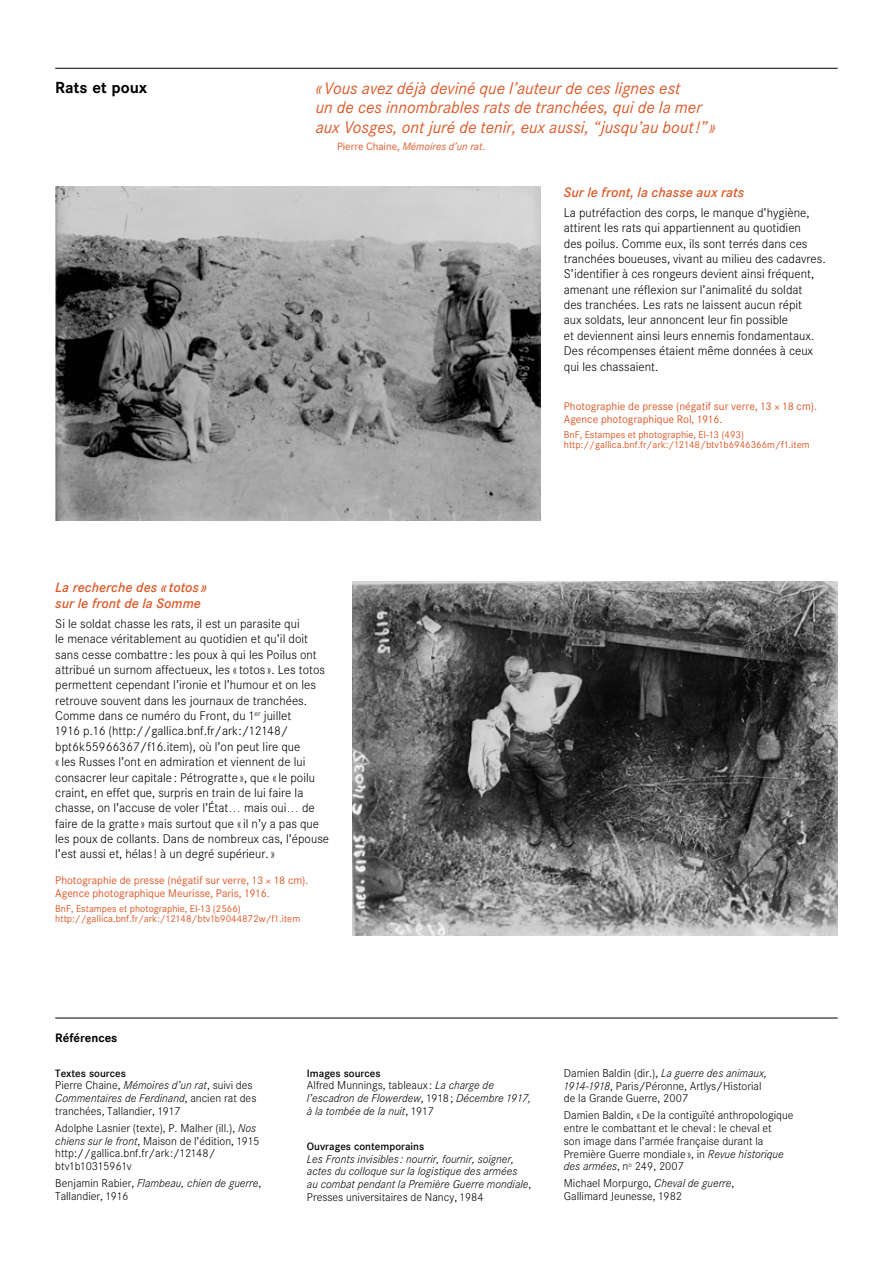
<style>
.page{position:relative;width:893px;height:1263px;background:#fff}
.page>*{position:absolute;margin:0;border:0;box-sizing:border-box;transform-origin:0 0}
.t1{font:italic 16.5px/19.5px "Corporate SBQ3";color:#dd5928}
.t2{font:700 15.75px "Corporate SBQ3";color:#000}
.t3{font:italic 500 13.5px/16.5px "Corporate SBQ3";color:#dd5928}
.t4{font:300 12.3px/15.3px "Corporate SBQ3";color:#000}
.t5{font:700 12px "Corporate SBQ3";color:#000}
.t6{font:300 11.25px/12.8px "Corporate SBQ3";color:#000}
.t7{font:italic 300 11.25px/12.8px "Corporate SBQ3";color:#000}
.t8{font:10.8px/12.8px "Corporate SBQ3";color:#dd5928}
.t9{font:500 10.5px "Corporate SBQ3";color:#000}
.t10{font:italic 10.5px "Corporate SBQ3";color:#dd5928}
.t11{font:9.75px/10.5px "Corporate SBQ3";color:#dd5928}
.s1{font-style:normal}
.s2{font-family:"Vista Sans"}
.s3{font-style:italic}
</style>
<div class="page">
<hr style="left:55px;top:68px;width:783px;height:1px;background:#000">
<hr style="left:55px;top:1018px;width:783px;height:1px;background:#000">
<img style="left:55px;top:187px;width:485px;height:333px">
<img style="left:353px;top:581px;width:485px;height:354px">
<p class="t2" style="left:55px;top:78px;width:94px">Rats et poux</p>
<h1 class="t1" style="left:316px;top:78px;width:401px">«Vous avez déjà deviné que l’auteur de ces lignes est<br>un de ces innombrables rats de tranchées, qui de la mer aux Vosges, ont juré de tenir, eux aussi, “jusqu’au bout!” »</h1>
<p class="t10" style="left:337px;top:140px;width:150px"><span class="s1">Pierre Chaine,</span> Mémoires d’un rat<span class="s1">.</span></p>
<p class="t3" style="left:564px;top:184px;width:182px">Sur le front, la chasse aux rats</p>
<p class="t4" style="left:564px;top:205px;width:263px">La putréfaction des corps, le manque d’hygiène, attirent les rats qui appartiennent au quotidien<br>des poilus. Comme eux, ils sont terrés dans ces tranchées boueuses, vivant au milieu des cadavres.<br>S’identifier à ces rongeurs devient ainsi fréquent, amenant une réflexion sur l’animalité du soldat<br>des tranchées. Les rats ne laissent aucun répit<br>aux soldats, leur annoncent leur fin possible<br>et deviennent ainsi leurs ennemis fondamentaux.<br>Des récompenses étaient même données à ceux qui les chassaient.</p>
<p class="t8" style="left:564px;top:400px;width:255px">Photographie de presse (négatif sur verre, 13 <span class="s2">×</span> 18 cm).<br>Agence photographique Rol, 1916.</p>
<p class="t11" style="left:564px;top:429px;width:247px">BnF, Estampes et photographie, EI-13 (493) http://gallica.bnf.fr/ark:/12148/btv1b6946366m/f1.item</p>
<p class="t3" style="left:55px;top:579px;width:153px">La recherche des « totos » sur le front de la Somme</p>
<p class="t4" style="left:55px;top:616px;width:275px">Si le soldat chasse les rats, il est un parasite qui<br>le menace véritablement au quotidien et qu’il doit sans cesse combattre: les poux à qui les Poilus ont attribué un surnom affectueux, les «totos ». Les totos permettent cependant l’ironie et l’humour et on les retrouve souvent dans les journaux de tranchées.<br>Comme dans ce numéro du Front, du 1<sup>er</sup> juillet<br>1916 p.16 (http://gallica.bnf.fr/ark:/12148/ bpt6k55966367/f16.item), où l’on peut lire que<br>«les Russes l’ont en admiration et viennent de lui consacrer leur capitale: Pétrogratte», que «le poilu craint, en effet que, surpris en train de lui faire la chasse, on l’accuse de voler l’État… mais oui… de faire de la gratte» mais surtout que «il n’y a pas que les poux de collants. Dans de nombreux cas, l’épouse l’est aussi et, hélas ! à un degré supérieur.»</p>
<p class="t8" style="left:55px;top:874px;width:255px">Photographie de presse (négatif sur verre, 13 <span class="s2">×</span> 18 cm).<br>Agence photographique Meurisse, Paris, 1916.</p>
<p class="t11" style="left:55px;top:903px;width:246px">BnF, Estampes et photographie, EI-13 (2566) http://gallica.bnf.fr/ark:/12148/btv1b9044872w/f1.item</p>
<p class="t5" style="left:55px;top:1030px;width:64px">Références</p>
<p class="t9" style="left:55px;top:1066px;width:72px">Textes sources</p>
<p class="t6" style="left:55px;top:1079px;width:203px">Pierre Chaine, <span class="s3">Mémoires d’un rat</span>, suivi des<br><span class="s3">Commentaires de Ferdinand</span>, ancien rat des tranchées, Tallandier, 1917</p>
<p class="t6" style="left:55px;top:1121px;width:206px">Adolphe Lasnier (texte), P. Malher (ill.), <span class="s3">Nos chiens sur le front</span>, Maison de l’édition, 1915 http://gallica.bnf.fr/ark:/12148/ btv1b10315961v</p>
<p class="t6" style="left:55px;top:1177px;width:208px">Benjamin Rabier, <span class="s3">Flambeau, chien de guerre</span>,<br>Tallandier, 1916</p>
<p class="t9" style="left:307px;top:1066px;width:75px">Images sources</p>
<p class="t7" style="left:307px;top:1079px;width:226px"><span class="s1">Alfred Munnings, tableaux :</span> La charge de l’escadron de Flowerdew<span class="s1">, 1918;</span> Décembre 1917, à la tombée de la nuit<span class="s1">, 1917</span></p>
<p class="t9" style="left:307px;top:1140px;width:119px">Ouvrages contemporains</p>
<p class="t7" style="left:307px;top:1152px;width:226px">Les Fronts invisibles : nourrir, fournir, soigner, actes du colloque sur la logistique des armées<br>au combat pendant la Première Guerre mondiale<span class="s1">, Presses universitaires de Nancy, 1984</span></p>
<p class="t6" style="left:564px;top:1067px;width:205px">Damien Baldin (dir.), <span class="s3">La guerre des animaux,<br>1914-1918</span>, Paris/Péronne, Artlys/Historial de la Grande Guerre, 2007</p>
<p class="t6" style="left:564px;top:1109px;width:231px">Damien Baldin, «De la contiguïté anthropologique entre le combattant et le cheval: le cheval et<br>son image dans l’armée française durant la Première Guerre mondiale», in <span class="s3">Revue historique des armées</span>, n<sup>o</sup> 249, 2007</p>
<p class="t6" style="left:564px;top:1177px;width:172px">Michael Morpurgo, <span class="s3">Cheval de guerre</span>,<br>Gallimard Jeunesse, 1982</p>
</div>
